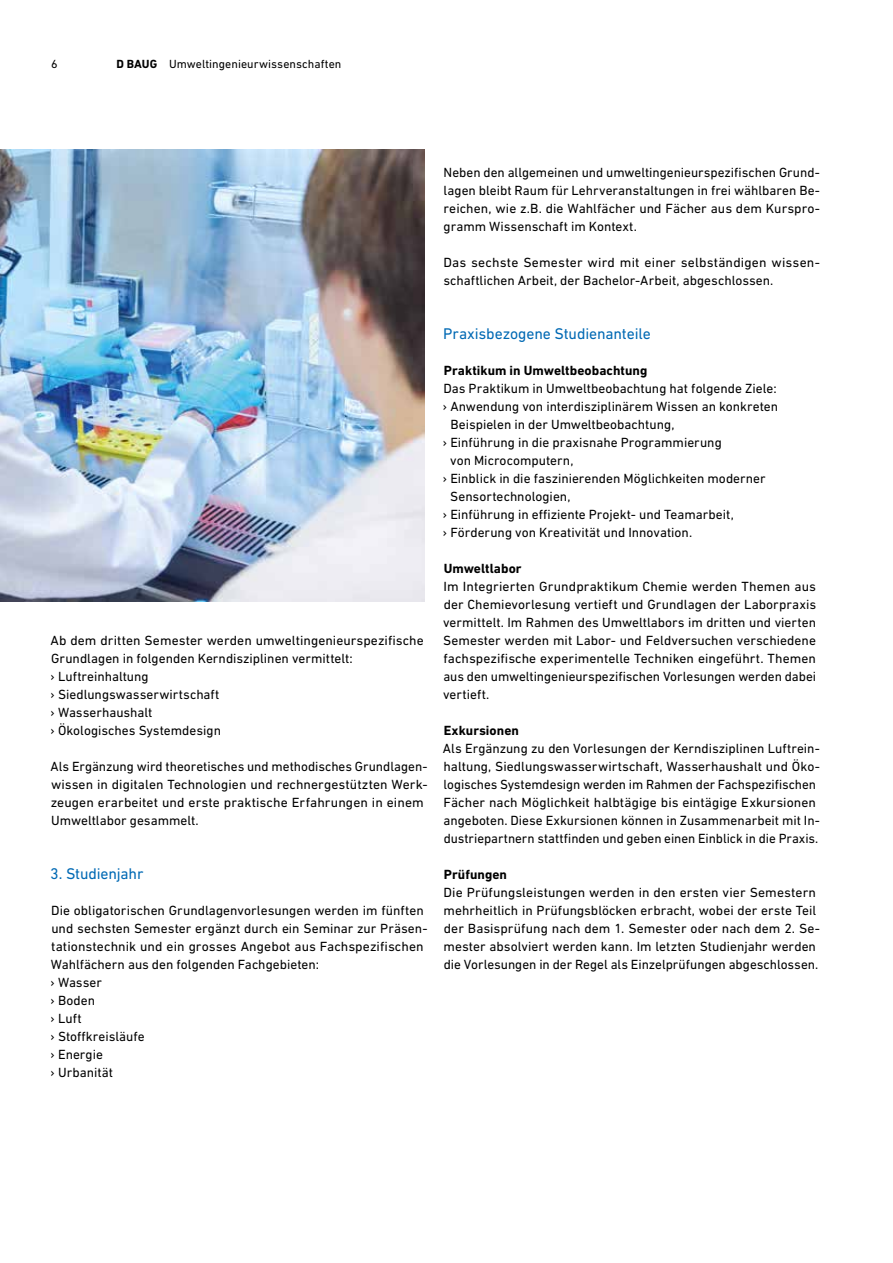
<style>
.page{position:relative;width:893px;height:1263px;background:#fff}
.page>*{position:absolute;margin:0;border:0;box-sizing:border-box;transform-origin:0 0}
.t1{font:15.75px "DIN Next W1 G";letter-spacing:-.005em;color:#0069b4}
.t2{font:13.5px/18px "DIN Next W1 G";color:#000}
.t3{font:700 13.5px "DIN Next W1 G";letter-spacing:.005em;color:#000}
.t4{font:12px "DIN Next W1 G";letter-spacing:.005em;color:#000}
.s1{font-weight:700}
</style>
<div class="page">
<img style="left:0;top:149px;width:424px;height:452px">
<p class="t4" style="left:51px;top:57px;width:8px">6</p>
<p class="t4" style="left:116px;top:57px;width:227px"><span class="s1">D BAUG</span> Umweltingenieurwissenschaften</p>
<p class="t2" style="left:443px;top:163px;width:378px;text-align:justify">Neben den allgemeinen und umweltingenieurspezifischen Grund&shy;lagen bleibt Raum für Lehrveranstaltungen in frei wählbaren Be&shy;reichen, wie z.B. die Wahlfächer und Fächer aus dem Kurspro&shy;gramm Wissenschaft im Kontext.</p>
<p class="t2" style="left:443px;top:253px;width:378px">Das sechste Semester wird mit einer selbständigen wissen&shy;schaftlichen Arbeit, der Bachelor-Arbeit, abgeschlossen.</p>
<p class="t2" style="left:51px;top:631px;width:375px">Ab dem dritten Semester werden umweltingenieurspezifische Grundlagen in folgenden Kerndisziplinen vermittelt:<br>› Luftreinhaltung<br>› Siedlungswasserwirtschaft<br>› Wasserhaushalt<br>› Ökologisches Systemdesign</p>
<p class="t2" style="left:51px;top:757px;width:379px">Als Ergänzung wird theoretisches und methodisches Grundlagen&shy;wissen in digitalen Technologien und rechnergestützten Werk&shy;zeugen erarbeitet und erste praktische Erfahrungen in einem Umweltlabor gesammelt.</p>
<p class="t1" style="left:50px;top:865px;width:95px">3. Studienjahr</p>
<p class="t2" style="left:51px;top:901px;width:379px">Die obligatorischen Grundlagenvorlesungen werden im fünften und sechsten Semester ergänzt durch ein Seminar zur Präsen&shy;tationstechnik und ein grosses Angebot aus Fachspezifischen<br>Wahlfächern aus den folgenden Fachgebieten:<br>› Wasser<br>› Boden<br>› Luft<br>› Stoffkreisläufe<br>› Energie<br>› Urbanität</p>
<p class="t1" style="left:443px;top:325px;width:209px">Praxisbezogene Studienanteile</p>
<p class="t3" style="left:444px;top:363px;width:205px">Praktikum in Umweltbeobachtung</p>
<p class="t2" style="left:443px;top:379px;width:335px">Das Praktikum in Umweltbeobachtung hat folgende Ziele:</p>
<p class="t2" style="left:443px;top:397px;width:337px">› Anwendung von interdisziplinärem Wissen an konkreten</p>
<p class="t2" style="left:451px;top:415px;width:225px">Beispielen in der Umweltbeobachtung,</p>
<p class="t2" style="left:443px;top:433px;width:280px">› Einführung in die praxisnahe Programmierung</p>
<p class="t2" style="left:450px;top:451px;width:125px">von Microcomputern,</p>
<p class="t2" style="left:443px;top:469px;width:324px">› Einblick in die faszinierenden Möglichkeiten moderner</p>
<p class="t2" style="left:450px;top:487px;width:122px">Sensortechnologien,</p>
<p class="t2" style="left:443px;top:505px;width:292px">› Einführung in effiziente Projekt- und Teamarbeit,</p>
<p class="t2" style="left:443px;top:523px;width:251px">› Förderung von Kreativität und Innovation.</p>
<p class="t3" style="left:444px;top:561px;width:79px">Umweltlabor</p>
<p class="t2" style="left:443px;top:577px;width:374px;text-align:justify">Im Integrierten Grundpraktikum Chemie werden Themen aus der Chemievorlesung vertieft und Grundlagen der Laborpraxis vermittelt. Im Rahmen des Umweltlabors im dritten und vierten Semester werden mit Labor- und Feldversuchen verschiedene fachspezifische experimentelle Techniken eingeführt. Themen aus den umweltingenieurspezifischen Vorlesungen werden dabei vertieft.</p>
<p class="t3" style="left:444px;top:723px;width:77px">Exkursionen</p>
<p class="t2" style="left:443px;top:739px;width:379px">Als Ergänzung zu den Vorlesungen der Kerndisziplinen Luftrein&shy;haltung, Siedlungswasserwirtschaft, Wasserhaushalt und Öko&shy;logisches Systemdesign werden im Rahmen der Fachspezifischen Fächer nach Möglichkeit halbtägige bis eintägige Exkursionen angeboten. Diese Exkursionen können in Zusammenarbeit mit In&shy;dustriepartnern stattfinden und geben einen Einblick in die Praxis.</p>
<p class="t3" style="left:444px;top:867px;width:65px">Prüfungen</p>
<p class="t2" style="left:443px;top:883px;width:378px">Die Prüfungsleistungen werden in den ersten vier Semestern mehrheitlich in Prüfungsblöcken erbracht, wobei der erste Teil der Basisprüfung nach dem 1. Semester oder nach dem 2. Se&shy;mester absolviert werden kann. Im letzten Studienjahr werden die Vorlesungen in der Regel als Einzelprüfungen abgeschlossen.</p>
</div>
